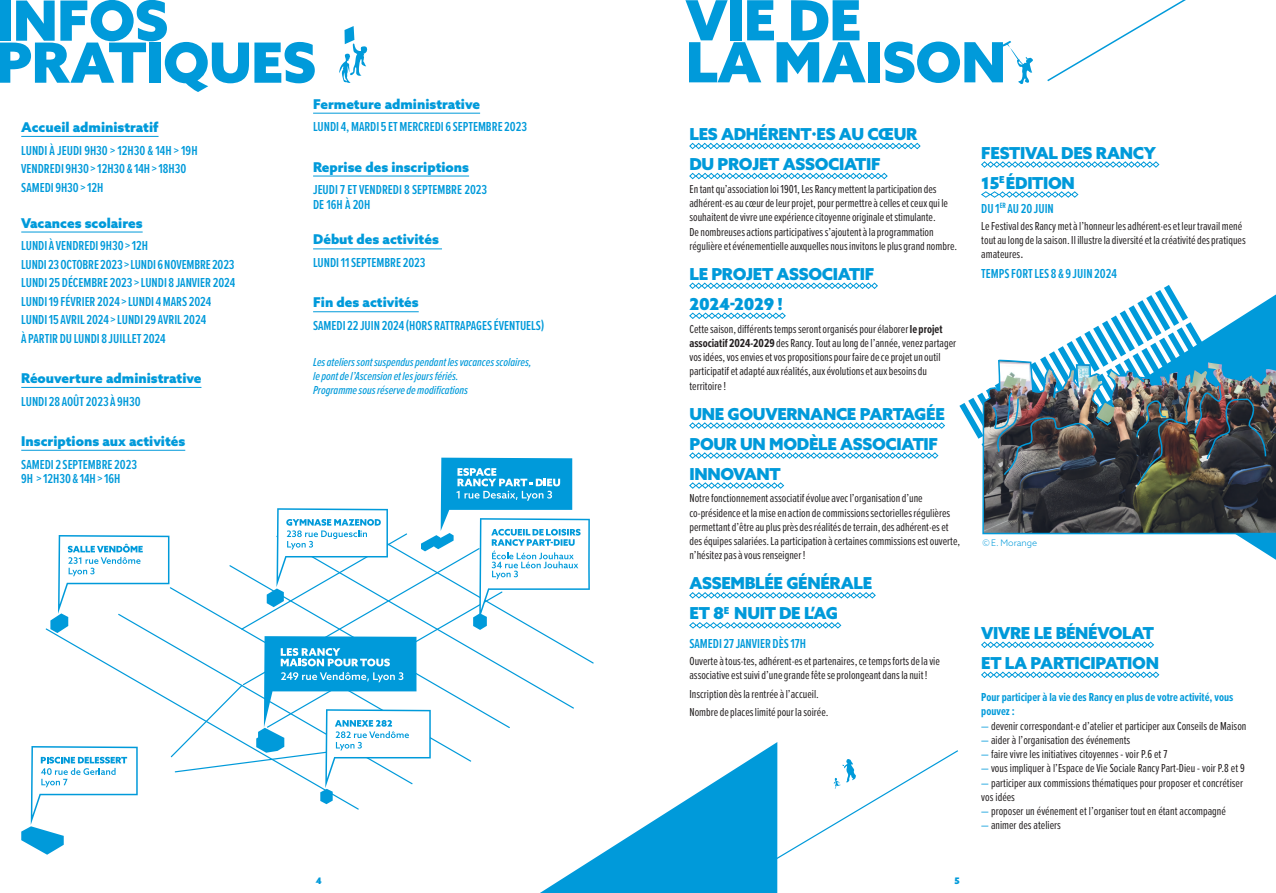
<style>
.page{position:relative;width:1276px;height:893px;background:#fff}
.page>*{position:absolute;margin:0;border:0;box-sizing:border-box;transform-origin:0 0}
.t1{font:900 55.5px/42px "Azo Sans";letter-spacing:-.01em;color:#009ada}
.t2{font:900 16.5px/30px "Azo Sans";letter-spacing:-.02em;color:#009ada}
.t3{font:600 13.5px/18.5px "Proxima Nova Ex Cn";color:#009ada}
.t4{font:900 13.5px "Azo Sans";color:#009ada}
.t5{font:12px/14.2px "Proxima Nova Ex Cn";color:#231f20}
.t6{font:italic 500 12px/14.2px "Proxima Nova Ex Cn";color:#009ada}
.t7{font:700 12px/14.2px "Proxima Nova Ex Cn";color:#009ada}
.t8{font:300 9px "Azo Sans";color:#009ada}
.t9{font:900 9px "Azo Sans";color:#009ada}
.s1{font-weight:700}
.s2{font-family:"Calibri";font-weight:300;font-size:15px}
.s3{color:#009ada}
</style>
<div class="page">
<hr style="left:21px;top:136px;width:137px;height:1px;background:#009ada">
<hr style="left:21px;top:232px;width:122px;height:1px;background:#009ada">
<hr style="left:21px;top:387px;width:180px;height:1px;background:#009ada">
<hr style="left:21px;top:450px;width:164px;height:1px;background:#009ada">
<hr style="left:313px;top:113px;width:167px;height:1px;background:#009ada">
<hr style="left:313px;top:176px;width:156px;height:1px;background:#009ada">
<hr style="left:313px;top:249px;width:129px;height:1px;background:#009ada">
<hr style="left:313px;top:311px;width:106px;height:1px;background:#009ada">
<svg style="left:689px;top:143px;width:231px;height:6px"></svg>
<svg style="left:689px;top:173px;width:199px;height:6px"></svg>
<svg style="left:689px;top:282px;width:189px;height:7px"></svg>
<svg style="left:689px;top:312px;width:97px;height:7px"></svg>
<svg style="left:689px;top:422px;width:256px;height:7px"></svg>
<svg style="left:981px;top:161px;width:178px;height:7px"></svg>
<svg style="left:981px;top:191px;width:97px;height:7px"></svg>
<svg style="left:981px;top:671px;width:178px;height:7px"></svg>
<svg style="left:1047px;top:0;width:139px;height:82px"></svg>
<svg style="left:1002px;top:41px;width:31px;height:43px"></svg>
<svg style="left:339px;top:26px;width:29px;height:57px"></svg>
<svg style="left:21px;top:452px;width:917px;height:441px"></svg>
<svg style="left:981px;top:355px;width:295px;height:293px"></svg>
<img style="left:959px;top:285px;width:308px;height:202px">
<h1 class="t1" style="left:-4px;top:-1px;width:322px">INFOS<br>PRATIQUES</h1>
<h1 class="t1" style="left:686px;top:-2px;width:322px">VIE DE<br>LA MAISON</h1>
<p class="t4" style="left:21px;top:118px;width:139px">Accueil administratif</p>
<p class="t3" style="left:21px;top:141px;width:178px">LUNDI À JEUDI 9H30 &gt; 12H30 &amp; 14H &gt; 19H<br>VENDREDI 9H30 &gt; 12H30 &amp; 14H &gt; 18H30<br>SAMEDI 9H30 &gt; 12H</p>
<p class="t4" style="left:21px;top:214px;width:123px">Vacances scolaires</p>
<p class="t3" style="left:21px;top:236px;width:216px">LUNDI À VENDREDI 9H30 &gt; 12H<br>LUNDI 23 OCTOBRE 2023 &gt; LUNDI 6 NOVEMBRE 2023<br>LUNDI 25 DÉCEMBRE 2023 &gt; LUNDI 8 JANVIER 2024<br>LUNDI 19 FÉVRIER 2024 &gt; LUNDI 4 MARS 2024<br>LUNDI 15 AVRIL 2024 &gt; LUNDI 29 AVRIL 2024<br>À PARTIR DU LUNDI 8 JUILLET 2024</p>
<p class="t4" style="left:21px;top:369px;width:182px">Réouverture administrative</p>
<p class="t3" style="left:21px;top:392px;width:121px">LUNDI 28 AOÛT 2023 À 9H30</p>
<p class="t4" style="left:21px;top:432px;width:165px">Inscriptions aux activités</p>
<p class="t3" style="left:21px;top:457px;width:117px;line-height:14.2px">SAMEDI 2 SEPTEMBRE 2023<br>9H &gt; 12H30 &amp; 14H &gt; 16H</p>
<p class="t4" style="left:313px;top:95px;width:168px">Fermeture administrative</p>
<p class="t3" style="left:313px;top:117px;width:215px">LUNDI 4, MARDI 5 ET MERCREDI 6 SEPTEMBRE 2023</p>
<p class="t4" style="left:313px;top:158px;width:157px">Reprise des inscriptions</p>
<p class="t3" style="left:313px;top:182px;width:176px;line-height:14.2px">JEUDI 7 ET VENDREDI 8 SEPTEMBRE 2023<br>DE 16H À 20H</p>
<p class="t4" style="left:313px;top:230px;width:127px">Début des activités</p>
<p class="t3" style="left:313px;top:253px;width:114px">LUNDI 11 SEPTEMBRE 2023</p>
<p class="t4" style="left:313px;top:293px;width:107px">Fin des activités</p>
<p class="t3" style="left:313px;top:316px;width:233px">SAMEDI 22 JUIN 2024 (HORS RATTRAPAGES ÉVENTUELS)</p>
<p class="t6" style="left:313px;top:354px;width:220px">Les ateliers sont suspendus pendant les vacances scolaires, le pont de l’Ascension et les jours fériés.<br>Programme sous réserve de modifications</p>
<h2 class="t2" style="left:689px;top:119px;width:229px">LES ADHÉRENT·ES AU CŒUR<br>DU PROJET ASSOCIATIF</h2>
<p class="t5" style="left:689px;top:181px;width:269px">En tant qu’association loi 1901, Les Rancy mettent la participation des adhérent·es au cœur de leur projet, pour permettre à celles et ceux qui le souhaitent de vivre une expérience citoyenne originale et stimulante.<br>De nombreuses actions participatives s’ajoutent à la programmation régulière et événementielle auxquelles nous invitons le plus grand nombre.</p>
<h2 class="t2" style="left:689px;top:259px;width:186px">LE PROJET ASSOCIATIF<br>2024-2029 !</h2>
<p class="t5" style="left:689px;top:321px;width:268px">Cette saison, différents temps seront organisés pour élaborer <span class="s1">le projet associatif 2024-2029</span> des Rancy. Tout au long de l’année, venez partager vos idées, vos envies et vos propositions pour faire de ce projet un outil participatif et adapté aux réalités, aux évolutions et aux besoins du territoire !</p>
<h2 class="t2" style="left:689px;top:398px;width:257px">UNE GOUVERNANCE PARTAGÉE<br>POUR UN MODÈLE ASSOCIATIF<br>INNOVANT</h2>
<p class="t5" style="left:689px;top:491px;width:272px">Notre fonctionnement associatif évolue avec l’organisation d’une co-présidence et la mise en action de commissions sectorielles régulières permettant d’être au plus près des réalités de terrain, des adhérent·es et des équipes salariées. La participation à certaines commissions est ouverte, n’hésitez pas à vous renseigner !</p>
<h2 class="t2" style="left:689px;top:568px;width:184px">ASSEMBLÉE GÉNÉRALE<br>ET 8<sup>E</sup> NUIT DE L’AG</h2>
<p class="t3" style="left:689px;top:634px;width:118px">SAMEDI 27 JANVIER DÈS 17H</p>
<p class="t5" style="left:689px;top:653px;width:252px">Ouverte à tous·tes, adhérent·es et partenaires, ce temps forts de la vie associative est suivi d’une grande fête se prolongeant dans la nuit !</p>
<p class="t5" style="left:689px;top:684px;width:141px;line-height:18.5px">Inscription dès la rentrée à l’accueil.<br>Nombre de places limité pour la soirée.</p>
<h2 class="t2" style="left:981px;top:137px;width:176px">FESTIVAL DES RANCY<br>15<sup>E</sup> ÉDITION</h2>
<p class="t3" style="left:981px;top:199px;width:74px">DU 1<sup>ER</sup> AU 20 JUIN</p>
<p class="t5" style="left:981px;top:218px;width:266px">Le Festival des Rancy met à l’honneur les adhérent·es et leur travail mené tout au long de la saison. Il illustre la diversité et la créativité des pratiques amateures<span class="s2">.</span></p>
<p class="t3" style="left:981px;top:264px;width:137px">TEMPS FORT LES 8 &amp; 9 JUIN 2024</p>
<p class="t8" style="left:982px;top:537px;width:56px">© E. Morange</p>
<h2 class="t2" style="left:981px;top:618px;width:179px">VIVRE LE BÉNÉVOLAT<br>ET LA PARTICIPATION</h2>
<p class="t7" style="left:981px;top:690px;width:253px">Pour participer à la vie des Rancy en plus de votre activité, vous pouvez :</p>
<p class="t5" style="left:981px;top:718px;width:267px"><span class="s3">—</span> devenir correspondant·e d’atelier et participer aux Conseils de Maison</p>
<p class="t5" style="left:981px;top:732px;width:151px"><span class="s3">—</span> aider à l’organisation des événements</p>
<p class="t5" style="left:981px;top:746px;width:188px"><span class="s3">—</span> faire vivre les initiatives citoyennes - voir P.6 et 7</p>
<p class="t5" style="left:981px;top:761px;width:265px"><span class="s3">—</span> vous impliquer à l’Espace de Vie Sociale Rancy Part-Dieu - voir P.8 et 9</p>
<p class="t5" style="left:981px;top:775px;width:263px"><span class="s3">—</span> participer aux commissions thématiques pour proposer et concrétiser vos idées</p>
<p class="t5" style="left:981px;top:803px;width:246px"><span class="s3">—</span> proposer un événement et l’organiser tout en étant accompagné</p>
<p class="t5" style="left:981px;top:818px;width:81px"><span class="s3">—</span> animer des ateliers</p>
<p class="t9" style="left:316px;top:875px;width:8px">4</p>
<p class="t9" style="left:954px;top:875px;width:7px">5</p>
</div>
